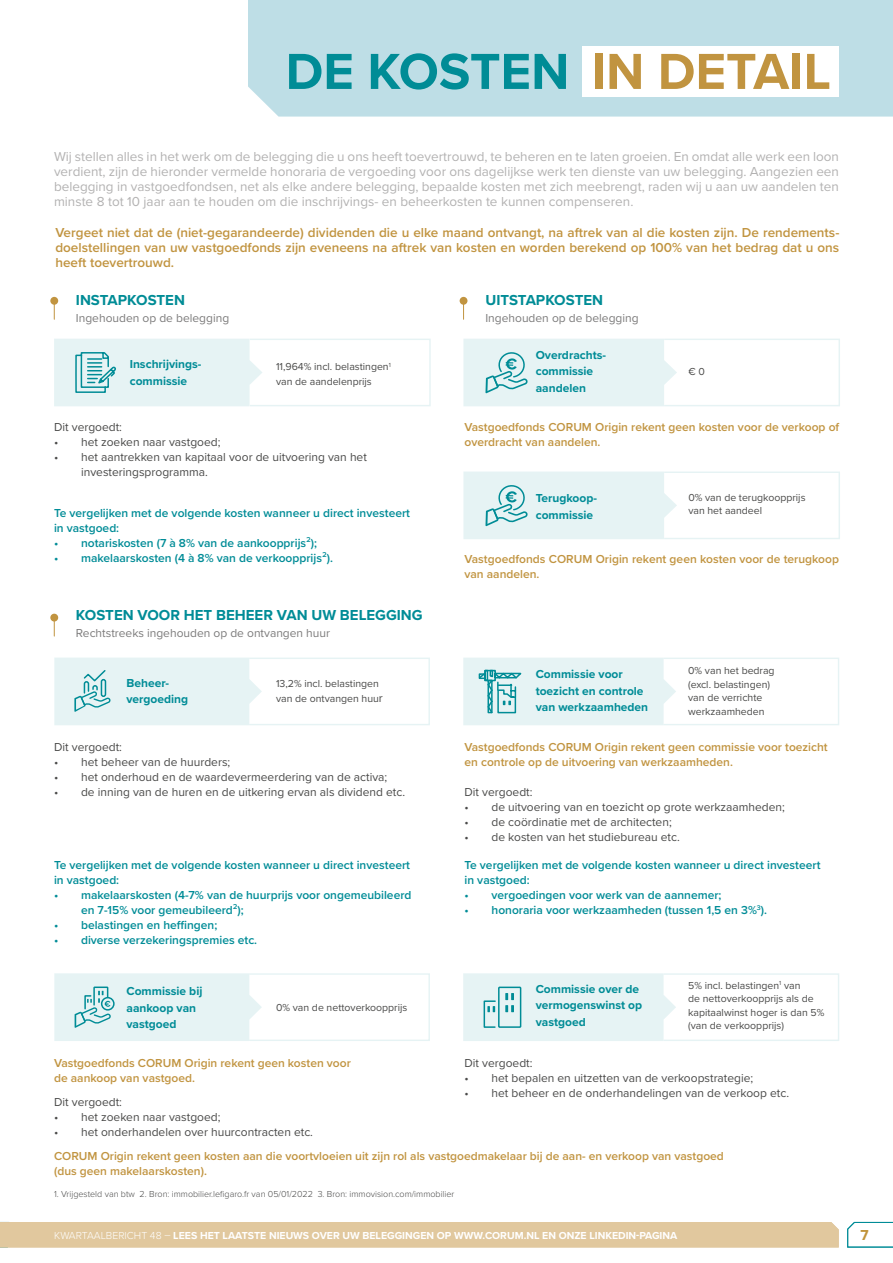
<style>
.page{position:relative;width:893px;height:1263px;background:#fff}
.page>*{position:absolute;margin:0;border:0;box-sizing:border-box;transform-origin:0 0}
.t1{font:700 52.5px "Proxima Nova";color:#008c96}
.t2{font:700 15px "Proxima Nova";color:#008c97}
.t3{font:700 15px "Proxima Nova";color:#008c96}
.t4{font:700 15px "Proxima Nova";color:#c1943b}
.t5{font:13.5px/15px "Proxima Nova";color:#b3b2b2;text-align:justify}
.t6{font:600 13.5px/15px "Proxima Nova";color:#c19440;text-align:justify}
.t7{font:12px/15px "Proxima Nova";color:#4a4a49}
.t8{font:600 12px/15px "Proxima Nova";color:#008c97}
.t9{font:600 12px/15px "Proxima Nova";color:#c19440}
.t10{font:700 12px/16.5px "Proxima Nova";color:#008c97}
.t11{font:12px "Proxima Nova";color:#7c7b7b}
.t12{font:700 12px/16.5px "Proxima Nova";color:#008c96}
.t13{font:10.5px/13.5px "Proxima Nova";color:#4a4a49}
.t14{font:700 10.5px "Proxima Nova";color:#fff}
.t15{font:300 9px "Proxima Nova";color:#4a4a49}
.s1{color:#c19440}
.s2{font-size:12px}
.s3{font-weight:300}
</style>
<div class="page">
<div style="left:248px;top:0;width:645px;height:117px;background:#bedee6"></div>
<div style="left:583px;top:46px;width:256px;height:51px;background:#fff"></div>
<svg style="left:0;top:1221px;width:839px;height:27px;background:#e2caa2"></svg>
<svg style="left:847px;top:1221px;width:46px;height:27px"></svg>
<svg style="left:54px;top:339px;width:209px;height:67px;background:#deeff1"></svg>
<svg style="left:54px;top:973px;width:208px;height:68px;background:#e1f0f2"></svg>
<svg style="left:463px;top:339px;width:214px;height:67px;background:#e1f0f2"></svg>
<svg style="left:463px;top:471px;width:214px;height:68px;background:#e1f1f2"></svg>
<svg style="left:463px;top:973px;width:213px;height:68px;background:#dff0f1"></svg>
<div style="left:50px;top:297px;width:8px;height:8px;background:#c19440;border-radius:50%"></div>
<svg style="left:54px;top:304px;width:1px;height:15px"></svg>
<div style="left:460px;top:297px;width:7px;height:8px;background:#c19440;border-radius:50%"></div>
<svg style="left:463px;top:305px;width:1px;height:14px"></svg>
<svg style="left:54px;top:657px;width:208px;height:68px;background:#e2f1f2"></svg>
<svg style="left:463px;top:658px;width:213px;height:67px;background:#dfeff1"></svg>
<div style="left:50px;top:614px;width:8px;height:7px;background:#c19440;border-radius:50%"></div>
<svg style="left:54px;top:621px;width:1px;height:15px"></svg>
<h1 class="t1" style="left:286px;top:32px;width:547px">DE KOSTEN <span class="s1">IN DETAIL</span></h1>
<p class="t5" style="left:54px;top:149px;width:786px">Wij stellen alles in het werk om de belegging die u ons heeft toevertrouwd, te beheren en te laten groeien. En omdat alle werk een loon verdient, zijn de hieronder vermelde honoraria de vergoeding voor ons dagelijkse werk ten dienste van uw belegging. Aangezien een belegging in vastgoedfondsen, net als elke andere belegging, bepaalde kosten met zich meebrengt, raden wij u aan uw aandelen ten minste 8 tot 10 jaar aan te houden om die inschrijvings- en beheerkosten te kunnen compenseren.</p>
<p class="t6" style="left:55px;top:225px;width:785px">Vergeet niet dat de (niet-gegarandeerde) dividenden die u elke maand ontvangt, na aftrek van al die kosten zijn. De rendements&shy;doelstellingen van uw vastgoedfonds zijn eveneens na aftrek van kosten en worden berekend op 100% van het bedrag dat u ons heeft toevertrouwd.</p>
<p class="t3" style="left:76px;top:289px;width:111px">INSTAPKOSTEN</p>
<p class="t11" style="left:76px;top:309px;width:155px">Ingehouden op de belegging</p>
<p class="t10" style="left:130px;top:356px;width:73px">Inschrijvings&shy;commissie</p>
<p class="t13" style="left:276px;top:359px;width:116px;line-height:15px">11,964% incl. belastingen<sup>1 </sup>van de aandelenprijs</p>
<p class="t7" style="left:54px;top:419px;width:70px">Dit vergoedt:</p>
<p class="t7" style="left:54px;top:434px;width:168px">• het zoeken naar vastgoed;</p>
<p class="t7" style="left:81px;top:449px;width:287px;text-indent:-27px">• het aantrekken van kapitaal voor de uitvoering van het investeringsprogramma.</p>
<p class="t8" style="left:54px;top:505px;width:357px">Te vergelijken met de volgende kosten wanneer u direct investeert in vastgoed:</p>
<p class="t8" style="left:54px;top:535px;width:265px">• notariskosten (7 à 8% van de aankoopprijs²);</p>
<p class="t8" style="left:54px;top:550px;width:280px">• makelaarskosten (4 à 8% van de verkoopprijs²).</p>
<p class="t3" style="left:485px;top:289px;width:119px">UITSTAPKOSTEN</p>
<p class="t11" style="left:485px;top:309px;width:155px">Ingehouden op de belegging</p>
<p class="t10" style="left:536px;top:346px;width:72px">Overdrachts&shy;commissie aandelen</p>
<p class="t9" style="left:464px;top:419px;width:376px">Vastgoedfonds CORUM Origin rekent geen kosten voor de verkoop of overdracht van aandelen.</p>
<p class="t13" style="left:688px;top:365px;width:18px">€ 0</p>
<p class="t13" style="left:688px;top:490px;width:119px">0% van de terugkoopprijs van het aandeel</p>
<p class="t10" style="left:536px;top:489px;width:61px">Terugkoop-- commissie</p>
<p class="t9" style="left:464px;top:551px;width:376px">Vastgoedfonds CORUM Origin rekent geen kosten voor de terugkoop van aandelen.</p>
<p class="t2" style="left:76px;top:604px;width:348px">KOSTEN VOOR HET BEHEER VAN UW BELEGGING</p>
<p class="t11" style="left:76px;top:624px;width:256px">Rechtstreeks ingehouden op de ontvangen huur</p>
<p class="t10" style="left:126px;top:674px;width:63px">Beheer&shy;vergoeding</p>
<p class="t10" style="left:536px;top:666px;width:114px">Commissie voor toezicht en controle van werkzaamheden</p>
<p class="t13" style="left:276px;top:675px;width:108px;line-height:15px">13,2% incl. belastingen van de ontvangen huu<span class="s2">r</span></p>
<p class="t13" style="left:688px;top:663px;width:88px">0% van het bedrag (excl. belastingen) van de verrichte werkzaamheden</p>
<p class="t7" style="left:54px;top:739px;width:70px">Dit vergoedt:</p>
<p class="t7" style="left:54px;top:754px;width:178px">• het beheer van de huurders;</p>
<p class="t7" style="left:54px;top:769px;width:335px">• het onderhoud en de waardevermeerdering van de activa;</p>
<p class="t7" style="left:54px;top:784px;width:353px">• de inning van de huren en de uitkering ervan als dividend etc.</p>
<p class="t8" style="left:54px;top:857px;width:357px">Te vergelijken met de volgende kosten wanneer u direct investeert in vastgoed:</p>
<p class="t8" style="left:81px;top:887px;width:332px;text-indent:-27px">• makelaarskosten (4-7% van de huurprijs voor ongemeubileerd en 7-15% voor gemeubileerd²);</p>
<p class="t8" style="left:54px;top:917px;width:165px">• belastingen en heffingen;</p>
<p class="t8" style="left:54px;top:932px;width:205px">• diverse verzekeringspremies etc.</p>
<p class="t9" style="left:464px;top:739px;width:365px">Vastgoedfonds CORUM Origin rekent geen commissie voor toezicht en controle op de uitvoering van werkzaamheden.</p>
<p class="t7" style="left:464px;top:784px;width:70px">Dit vergoedt:</p>
<p class="t7" style="left:464px;top:799px;width:322px">• de uitvoering van en toezicht op grote werkzaamheden;</p>
<p class="t7" style="left:464px;top:814px;width:209px">• de coördinatie met de architecten;</p>
<p class="t7" style="left:464px;top:829px;width:217px">• de kosten van het studiebureau etc.</p>
<p class="t8" style="left:464px;top:857px;width:357px">Te vergelijken met de volgende kosten wanneer u direct investeert in vastgoed:</p>
<p class="t8" style="left:464px;top:887px;width:258px">• vergoedingen voor werk van de aannemer;</p>
<p class="t8" style="left:464px;top:902px;width:304px">• honoraria voor werkzaamheden (tussen 1,5 en 3%<sup>3</sup>).</p>
<p class="t13" style="left:688px;top:978px;width:138px">5% incl. belastingen<sup>1</sup> van<br>de nettoverkoopprijs als de kapitaalwinst hoger is dan 5% (van de verkoopprijs)</p>
<p class="t12" style="left:536px;top:980px;width:108px">Commissie over de vermogenswinst op vastgoed</p>
<p class="t10" style="left:126px;top:983px;width:77px">Commissie bij aankoop van vastgoed</p>
<p class="t9" style="left:54px;top:1055px;width:298px">Vastgoedfonds CORUM Origin rekent geen kosten voor de aankoop van vastgoed.</p>
<p class="t7" style="left:54px;top:1093px;width:70px">Dit vergoedt:</p>
<p class="t7" style="left:54px;top:1108px;width:168px">• het zoeken naar vastgoed;</p>
<p class="t7" style="left:54px;top:1123px;width:260px">• het onderhandelen over huurcontracten etc.</p>
<p class="t9" style="left:54px;top:1148px;width:671px">CORUM Origin rekent geen kosten aan die voortvloeien uit zijn rol als vastgoedmakelaar bij de aan- en verkoop van vastgoed (dus geen makelaarskosten).</p>
<p class="t13" style="left:276px;top:1001px;width:133px">0% van de nettoverkoopprijs</p>
<p class="t7" style="left:464px;top:1054px;width:70px">Dit vergoedt:</p>
<p class="t7" style="left:464px;top:1069px;width:290px">• het bepalen en uitzetten van de verkoopstrategie;</p>
<p class="t7" style="left:464px;top:1084px;width:326px">• het beheer en de onderhandelingen van de verkoop etc.</p>
<p class="t15" style="left:54px;top:1187px;width:402px">1. Vrijgesteld van btw 2. Bron: immobilier.lefigaro.fr van 05/01/2022 3. Bron: immovision.com/immobilier</p>
<p class="t14" style="left:54px;top:1227px;width:625px"><span class="s3">KWARTAALBERICHT 48 –</span> LEES HET LAATSTE NIEUWS OVER UW BELEGGINGEN OP WWW.CORUM.NL EN ONZE LINKEDIN-PAGINA</p>
<p class="t4" style="left:860px;top:1224px;width:10px">7</p>
</div>
